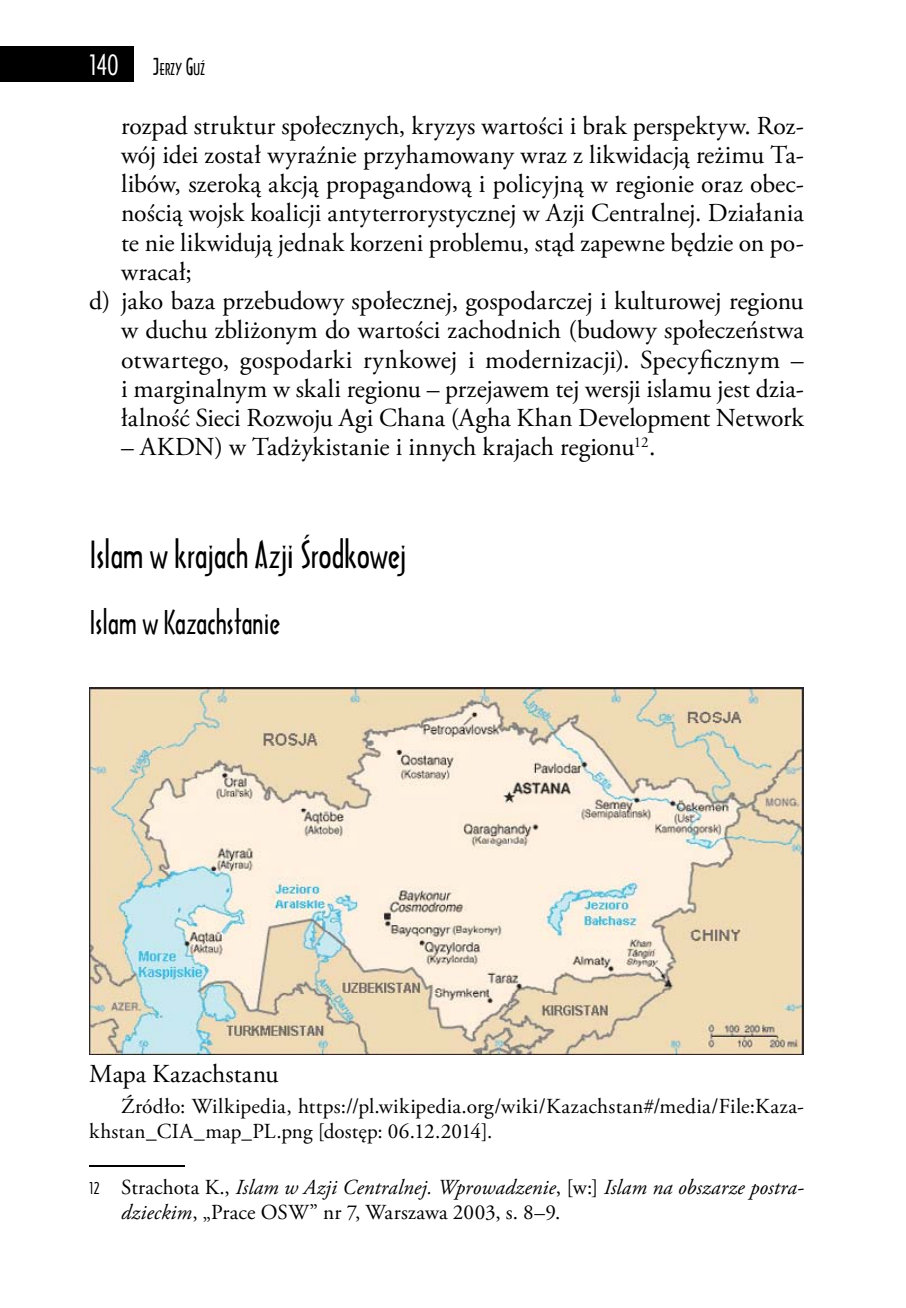
<style>
.page{position:relative;width:906px;height:1308px;background:#fff}
.page>*{position:absolute;margin:0;border:0;box-sizing:border-box;transform-origin:0 0}
.t1{font:36px "EFN Gaucho";letter-spacing:-.01em;color:#000}
.t2{font:31.5px "EFN Gaucho";letter-spacing:-.01em;color:#000}
.t3{font:27px "EFN Gaucho";color:#fff}
.t4{font:25.88px "Adobe Garamond Pro";color:#000}
.t5{font:21.38px/24.8px "Adobe Garamond Pro";letter-spacing:.01em;color:#000}
.t6{font:italic 21.38px/24.8px "Adobe Garamond Pro";letter-spacing:.005em;color:#000}
.t7{font:15.75px "EFN Gaucho";color:#000}
.s1{font-size:22.5px}
.s2{font-family:"EFN Gaucho";font-style:normal;font-size:15.75px}
.s3{font-style:normal}
</style>
<div class="page">
<div style="left:0;top:46px;width:134px;height:35px;background:#000"></div>
<hr style="left:89px;top:1165px;width:96px;height:1px;background:#000">
<img style="left:89px;top:687px;width:715px;height:367px">
<p class="t3" style="left:89px;top:48px;width:31px">140</p>
<p class="t7" style="left:153px;top:59px;width:54px"><span class="s1">J</span>ERZY <span class="s1">G</span>UŹ</p>
<p class="t4" style="left:121px;top:110px;width:684px">rozpad struktur społecznych, kryzys wartości i brak perspektyw. Roz-</p>
<p class="t4" style="left:121px;top:139px;width:684px">wój idei został wyraźnie przyhamowany wraz z likwidacją reżimu Ta-</p>
<p class="t4" style="left:121px;top:168px;width:684px">libów, szeroką akcją propagandową i policyjną w regionie oraz obec-</p>
<p class="t4" style="left:121px;top:198px;width:684px">nością wojsk koalicji antyterrorystycznej w Azji Centralnej. Działania</p>
<p class="t4" style="left:121px;top:227px;width:684px">te nie likwidują jednak korzeni problemu, stąd zapewne będzie on po-</p>
<p class="t4" style="left:121px;top:256px;width:72px">wracał;</p>
<p class="t4" style="left:89px;top:285px;width:716px">d) jako baza przebudowy społecznej, gospodarczej i kulturowej regionu</p>
<p class="t4" style="left:121px;top:315px;width:684px">w duchu zbliżonym do wartości zachodnich (budowy społeczeństwa</p>
<p class="t4" style="left:121px;top:344px;width:684px">otwartego, gospodarki rynkowej i modernizacji). Specyficznym –</p>
<p class="t4" style="left:121px;top:373px;width:684px">i marginalnym w skali regionu – przejawem tej wersji islamu jest dzia-</p>
<p class="t4" style="left:121px;top:402px;width:684px">łalność Sieci Rozwoju Agi Chana (Agha Khan Development Network</p>
<p class="t4" style="left:121px;top:432px;width:536px">– AKDN) w Tadżykistanie i innych krajach regionu<sup>12</sup>.</p>
<h1 class="t1" style="left:89px;top:532px;width:319px">Islam w krajach Azji Środkowej</h1>
<p class="t2" style="left:89px;top:602px;width:192px">Islam w Kazachstanie</p>
<p class="t4" style="left:89px;top:1058px;width:191px">Mapa Kazachstanu</p>
<p class="t5" style="left:89px;top:1095px;width:716px;text-indent:32px">Źródło: Wilkipedia, https://pl.wikipedia.org/wiki/Kazachstan#/media/File:Kaza&shy;khstan_CIA_map_PL.png [dostęp: 06.12.2014].</p>
<p class="t6" style="left:121px;top:1175px;width:684px;text-indent:-32px"><span class="s2">12</span> <span class="s3">Strachota K.,</span> Islam w Azji Centralnej. Wprowadzenie<span class="s3">, [w:]</span> Islam na obszarze postra&shy;dzieckim<span class="s3">, „Prace OSW” nr 7, Warszawa 2003, s. 8–9.</span></p>
</div>
